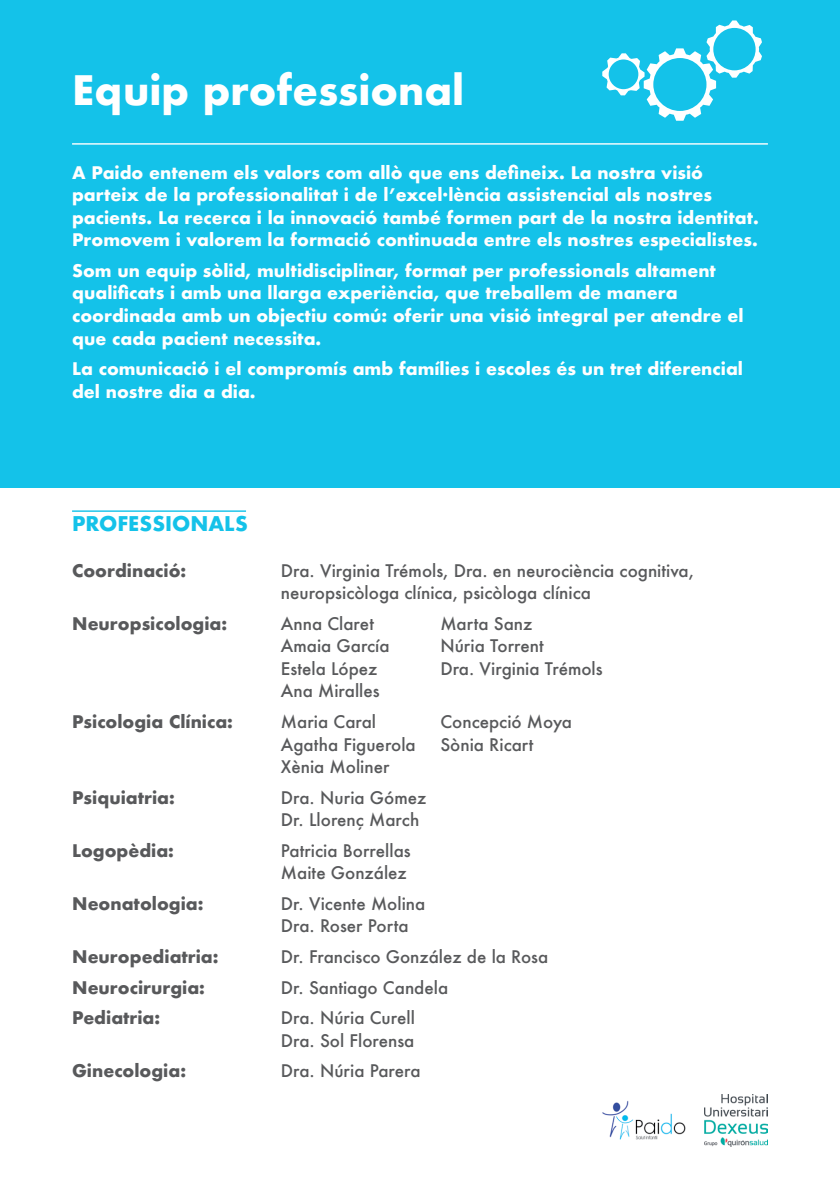
<style>
.page{position:relative;width:840px;height:1191px;background:#fff}
.page>*{position:absolute;margin:0;border:0;box-sizing:border-box;transform-origin:0 0}
.t1{font:213.2px "Nucleus One";color:#fff}
.t2{font:700 39.4px "Futura";color:#fff}
.t3{font:700 19.8px "Futura";color:#14c2e9}
.t4{font:700 17px/22.6px "Futura";color:#fff}
.t5{font:500 17px/22.6px "Futura";color:#58595b}
.t6{font:700 17px "Futura";color:#58595b}
</style>
<div class="page">
<div style="left:0;top:0;width:839px;height:488px;background:#14c2e9"></div>
<hr style="left:72px;top:143px;width:695px;height:2px;background:#fff">
<hr style="left:72px;top:510px;width:174px;height:2px;background:#14c2e9">
<img style="left:704px;top:1094px;width:63px;height:52px">
<img style="left:602px;top:1101px;width:84px;height:39px">
<h2 class="t2" style="left:72px;top:61px;width:393px">Equip professional</h2>
<h1 class="t1" style="left:575px;top:-78px;width:215px">(</h1>
<p class="t4" style="left:72px;top:161px;width:687px">A Paido entenem els valors com allò que ens defineix. La nostra visió parteix de la professionalitat i de l’excel·lència assistencial als nostres pacients. La recerca i la innovació també formen part de la nostra identitat.<br>Promovem i valorem la formació continuada entre els nostres especialistes.</p>
<p class="t4" style="left:72px;top:259px;width:672px">Som un equip sòlid, multidisciplinar, format per professionals altament qualificats i amb una llarga experiència, que treballem de manera coordinada amb un objectiu comú: oferir una visió integral per atendre el que cada pacient necessita.</p>
<p class="t4" style="left:72px;top:357px;width:672px">La comunicació i el compromís amb famílies i escoles és un tret diferencial del nostre dia a dia.</p>
<p class="t3" style="left:72px;top:510px;width:177px">Professionals</p>
<p class="t6" style="left:72px;top:558px;width:116px">Coordinació:</p>
<p class="t5" style="left:281px;top:559px;width:414px">Dra. Virginia Trémols, Dra. en neurociència cognitiva, neuropsicòloga clínica, psicòloga clínica</p>
<p class="t6" style="left:72px;top:611px;width:156px">Neuropsicologia:</p>
<p class="t5" style="left:281px;top:612px;width:94px">Anna Claret</p>
<p class="t5" style="left:440px;top:612px;width:93px">Marta Sanz</p>
<p class="t5" style="left:281px;top:634px;width:110px">Amaia García</p>
<p class="t5" style="left:440px;top:634px;width:105px">Núria Torrent</p>
<p class="t5" style="left:281px;top:657px;width:98px">Estela López</p>
<p class="t5" style="left:440px;top:657px;width:164px">Dra. Virginia Trémols</p>
<p class="t5" style="left:281px;top:679px;width:100px">Ana Miralles</p>
<p class="t6" style="left:72px;top:709px;width:162px">Psicologia Clínica:</p>
<p class="t5" style="left:281px;top:710px;width:97px">Maria Caral</p>
<p class="t5" style="left:440px;top:710px;width:133px">Concepció Moya</p>
<p class="t5" style="left:281px;top:732px;width:136px">Agatha Figuerola</p>
<p class="t5" style="left:440px;top:732px;width:95px">Sònia Ricart</p>
<p class="t5" style="left:281px;top:755px;width:110px">Xènia Moliner</p>
<p class="t6" style="left:72px;top:785px;width:104px">Psiquiatria:</p>
<p class="t5" style="left:281px;top:785px;width:147px">Dra. Nuria Gómez<br>Dr. Llorenç March</p>
<p class="t6" style="left:72px;top:838px;width:103px">Logopèdia:</p>
<p class="t5" style="left:281px;top:839px;width:131px">Patricia Borrellas<br>Maite González</p>
<p class="t6" style="left:72px;top:891px;width:133px">Neonatologia:</p>
<p class="t5" style="left:281px;top:892px;width:146px">Dr. Vicente Molina<br>Dra. Roser Porta</p>
<p class="t6" style="left:72px;top:944px;width:148px">Neuropediatria:</p>
<p class="t5" style="left:281px;top:945px;width:269px">Dr. Francisco González de la Rosa</p>
<p class="t6" style="left:72px;top:974px;width:134px">Neurocirurgia:</p>
<p class="t5" style="left:281px;top:975px;width:169px">Dr. Santiago Candela</p>
<p class="t6" style="left:72px;top:1005px;width:90px">Pediatria:</p>
<p class="t5" style="left:281px;top:1006px;width:135px">Dra. Núria Curell<br>Dra. Sol Florensa</p>
<p class="t6" style="left:72px;top:1058px;width:115px">Ginecologia:</p>
<p class="t5" style="left:281px;top:1059px;width:141px">Dra. Núria Parera</p>
</div>
